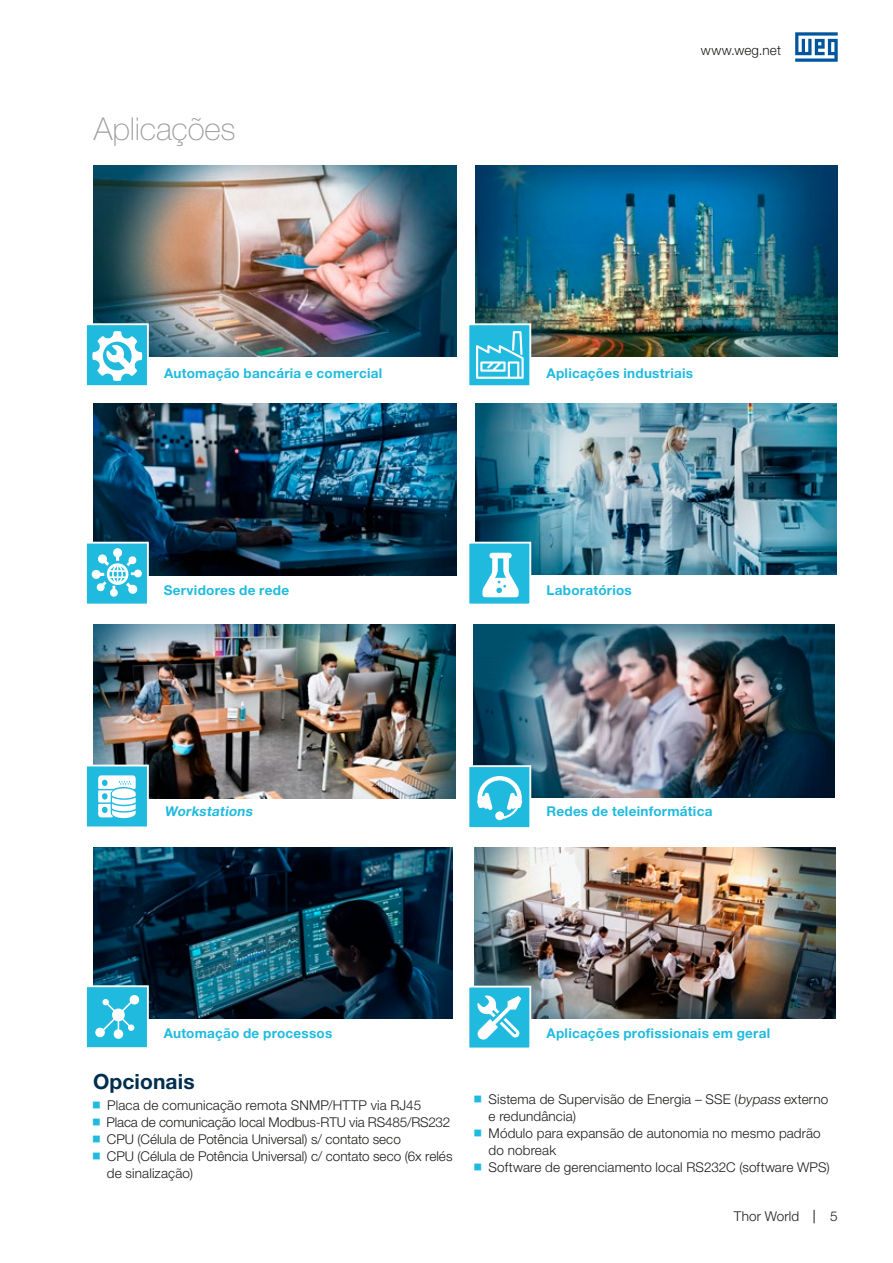
<style>
.page{position:relative;width:893px;height:1263px;background:#fff}
.page>*{position:absolute;margin:0;border:0;box-sizing:border-box;transform-origin:0 0}
.t1{font:100 31.5px "Helvetica Neue LT Pro";letter-spacing:-.005em;color:#9d9d9d}
.t2{font:700 21px "Helvetica Neue LT Pro";letter-spacing:.005em;color:#002e4e}
.t3{font:300 13.5px/17px "Helvetica Neue LT Pro";letter-spacing:.005em;color:#1d1d1b}
.t4{font:700 13.5px "Helvetica Neue LT Pro";letter-spacing:.02em;color:#20badf}
.t5{font:italic 700 13.5px "Helvetica Neue LT Pro";color:#20badf}
.s1{font-style:italic}
</style>
<div class="page">
<svg style="left:814px;top:1210px;width:1px;height:13px"></svg>
<svg style="left:795px;top:32px;width:43px;height:30px"></svg>
<img style="left:94px;top:625px;width:361px;height:173px">
<svg style="left:86px;top:764px;width:64px;height:63px"></svg>
<img style="left:474px;top:848px;width:361px;height:170px">
<svg style="left:469px;top:985px;width:63px;height:63px"></svg>
<img style="left:94px;top:848px;width:359px;height:170px">
<svg style="left:86px;top:984px;width:64px;height:64px;background:#4ec4e1"></svg>
<img style="left:473px;top:625px;width:362px;height:173px">
<svg style="left:469px;top:764px;width:63px;height:64px"></svg>
<img style="left:475px;top:404px;width:361px;height:171px">
<svg style="left:469px;top:541px;width:63px;height:63px"></svg>
<img style="left:476px;top:166px;width:362px;height:191px">
<svg style="left:469px;top:322px;width:63px;height:64px;background:#58c9e3"></svg>
<img style="left:94px;top:404px;width:362px;height:171px">
<svg style="left:86px;top:541px;width:64px;height:63px"></svg>
<img style="left:94px;top:166px;width:362px;height:191px">
<svg style="left:86px;top:322px;width:64px;height:64px"></svg>
<p class="t3" style="left:701px;top:42px;width:82px">www.weg.net</p>
<h1 class="t1" style="left:94px;top:110px;width:144px">Aplicações</h1>
<p class="t4" style="left:164px;top:365px;width:220px">Automação bancária e comercial</p>
<p class="t4" style="left:546px;top:365px;width:148px">Aplicações industriais</p>
<p class="t4" style="left:164px;top:582px;width:127px">Servidores de rede</p>
<p class="t4" style="left:546px;top:582px;width:87px">Laboratórios</p>
<p class="t5" style="left:165px;top:803px;width:92px">Workstations</p>
<p class="t4" style="left:546px;top:803px;width:167px">Redes de teleinformática</p>
<p class="t4" style="left:164px;top:1024px;width:170px">Automação de processos</p>
<p class="t4" style="left:546px;top:1024px;width:225px">Aplicações profissionais em geral</p>
<h2 class="t2" style="left:93px;top:1068px;width:103px">Opcionais</h2>
<p class="t3" style="left:107px;top:1096px;width:347px">Placa de comunicação remota SNMP/HTTP via RJ45<br>Placa de comunicação local Modbus-RTU via RS485/RS232<br>CPU (Célula de Potência Universal) s/ contato seco<br>CPU (Célula de Potência Universal) c/ contato seco (6x relés de sinalização)</p>
<p class="t3" style="left:489px;top:1091px;width:343px">Sistema de Supervisão de Energia – SSE (<span class="s1">bypass</span> externo e redundância)<br>Módulo para expansão de autonomia no mesmo padrão do nobreak<br>Software de gerenciamento local RS232C (software WPS)</p>
<p class="t3" style="left:734px;top:1208px;width:67px">Thor World</p>
<p class="t3" style="left:830px;top:1208px;width:9px">5</p>
</div>
